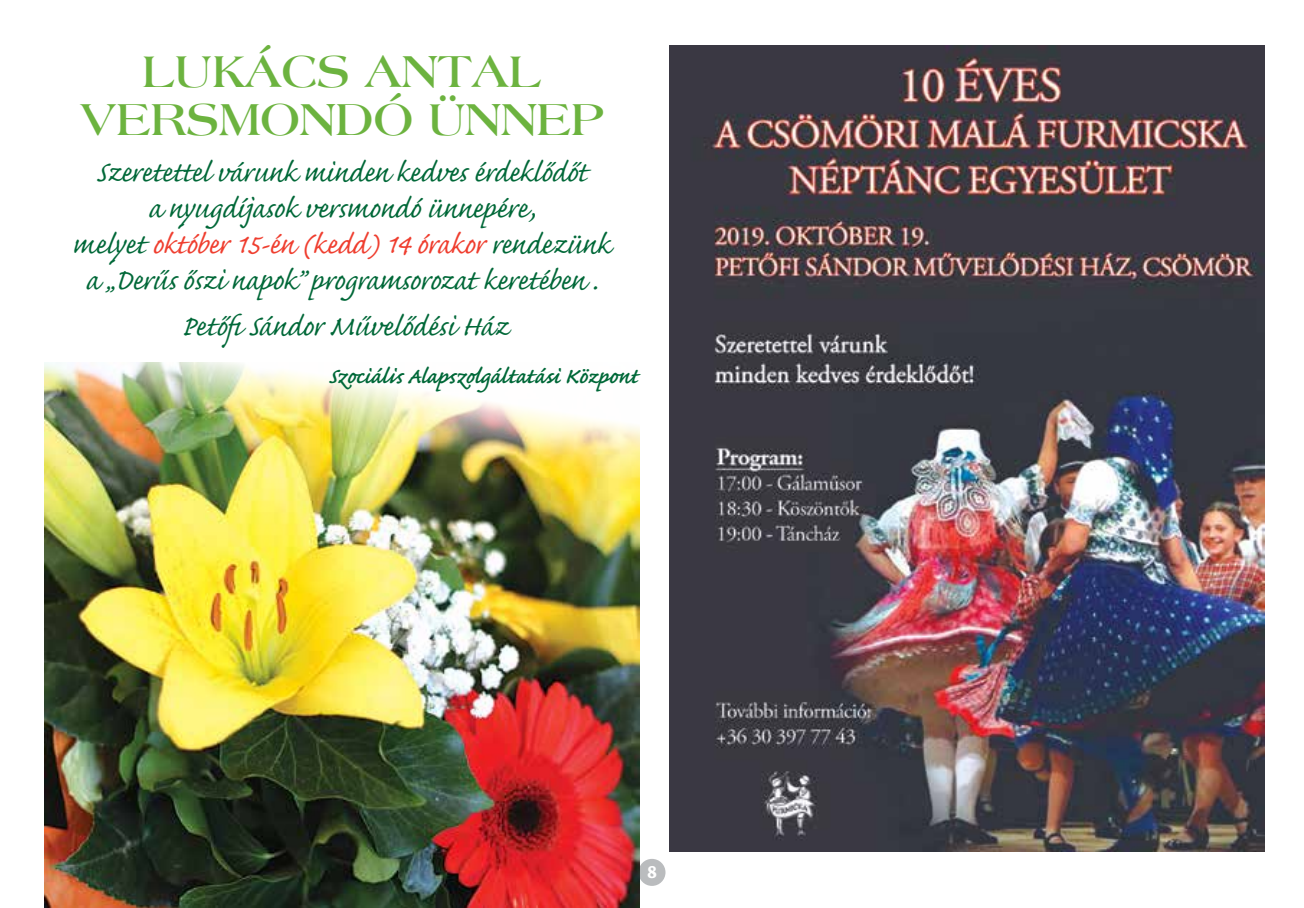
<style>
.page{position:relative;width:1304px;height:908px;background:#fff}
.page>*{position:absolute;margin:0;border:0;box-sizing:border-box;transform-origin:0 0}
.t1{font:48px/48px "Americana AH Bold";letter-spacing:-.01em;color:#6cb33f;text-align:center}
.t2{font:36px/36px "Caflisch Script Web Pro";letter-spacing:-.01em;color:#006838;text-align:center}
.t3{font:600 28px "Caflisch Script Pro";letter-spacing:-.015em;color:#006838}
.t4{font:700 20px "Cronos Pro";color:#fff}
.s1{color:#ef3e2f}
</style>
<div class="page">
<div style="left:638px;top:858px;width:27px;height:27px;background:#babcbe;border-radius:50%"></div>
<img style="left:669px;top:45px;width:596px;height:806px">
<img style="left:44px;top:363px;width:596px;height:544px">
<h1 class="t1" style="left:79px;top:47px;width:526px">LUKÁCS ANTAL<br>VERSMONDÓ ÜNNEP</h1>
<p class="t2" style="left:72px;top:156px;width:540px">Szeretettel várunk minden kedves érdeklődőt<br>a nyugdíjasok versmondó ünnepére,<br>melyet <span class="s1">október 15-én (kedd) 14 órakor</span> rendezünk a „Derűs őszi napok” programsorozat keretében .</p>
<p class="t2" style="left:181px;top:310px;width:329px">PetőfiSándor Művelődési Ház</p>
<p class="t3" style="left:329px;top:362px;width:311px">Szociális Alapszolgáltatási Központ</p>
<p class="t4" style="left:647px;top:859px;width:11px">8</p>
</div>
